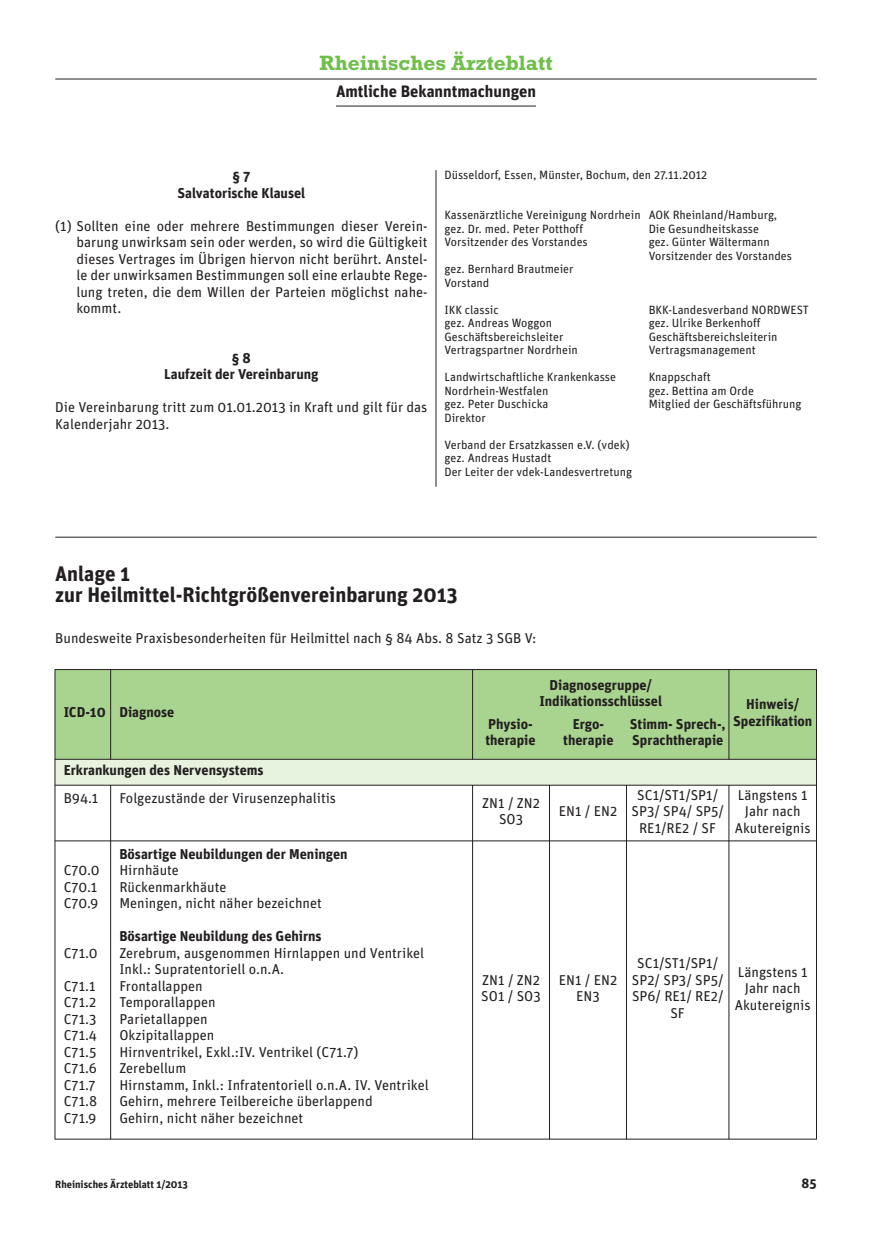
<style>
.page{position:relative;width:872px;height:1234px;background:#fff}
.page>*{position:absolute;margin:0;border:0;box-sizing:border-box;transform-origin:0 0}
.t1{font:700 21px/21px "Unit";color:#231f20}
.t2{font:700 21px "Rockwell";color:#70bf4c}
.t3{font:700 16.5px "Unit";color:#231f20}
.t4{font:14.25px/16.5px "Unit";color:#231f20;text-align:center}
.t5{font:700 14.25px/16.5px "Unit";color:#231f20;text-align:center}
.t6{font:700 13.5px "Unit";color:#231f20}
.t7{font:12px/13.5px "Unit";color:#231f20}
.t8{font:700 10.5px "Unit";color:#231f20}
</style>
<div class="page">
<hr style="left:55px;top:79px;width:761px;height:1px;background:#231f20">
<hr style="left:336px;top:106px;width:200px;height:1px;background:#231f20">
<hr style="left:436px;top:170px;width:1px;height:316px;background:#231f20">
<hr style="left:55px;top:537px;width:761px;height:1px;background:#231f20">
<div style="left:55px;top:669px;width:56px;height:90px;background:#a9d48f"></div>
<div style="left:111px;top:669px;width:361px;height:90px;background:#a9d48f"></div>
<div style="left:472px;top:669px;width:257px;height:90px;background:#a9d48f"></div>
<div style="left:729px;top:669px;width:87px;height:90px;background:#a9d48f"></div>
<div style="left:55px;top:759px;width:761px;height:26px;background:#e7f2df"></div>
<hr style="left:55px;top:669px;width:1px;height:469px;background:#231f20">
<hr style="left:110px;top:669px;width:1px;height:90px;background:#231f20">
<hr style="left:110px;top:784px;width:1px;height:354px;background:#231f20">
<hr style="left:472px;top:669px;width:1px;height:90px;background:#231f20">
<hr style="left:472px;top:784px;width:1px;height:354px;background:#231f20">
<hr style="left:549px;top:784px;width:1px;height:354px;background:#231f20">
<hr style="left:626px;top:784px;width:1px;height:354px;background:#231f20">
<hr style="left:728px;top:669px;width:1px;height:90px;background:#231f20">
<hr style="left:728px;top:784px;width:1px;height:354px;background:#231f20">
<hr style="left:816px;top:669px;width:1px;height:469px;background:#231f20">
<hr style="left:55px;top:669px;width:761px;height:1px;background:#231f20">
<hr style="left:55px;top:758px;width:761px;height:1px;background:#231f20">
<hr style="left:55px;top:784px;width:761px;height:1px;background:#231f20">
<hr style="left:55px;top:840px;width:761px;height:1px;background:#231f20">
<hr style="left:55px;top:1138px;width:761px;height:1px;background:#231f20">
<h1 class="t2" style="left:319px;top:56px;width:235px">Rheinisches Ärzteblatt</h1>
<p class="t3" style="left:336px;top:86px;width:201px">Amtliche Bekanntmachungen</p>
<p class="t5" style="left:177px;top:169px;width:129px">§7<br>Salvatorische Klausel</p>
<p class="t4" style="left:76px;top:219px;width:352px;text-align:justify;text-indent:-21px">(1) Sollten eine oder mehrere Bestimmungen dieser Verein&shy;barung unwirksam sein oder werden, so wird die Gültigkeit dieses Vertrages im Übrigen hiervon nicht berührt. Anstel&shy;le der unwirksamen Bestimmungen soll eine erlaubte Rege&shy;lung treten, die dem Willen der Parteien möglichst nahe&shy;kommt.</p>
<p class="t5" style="left:164px;top:351px;width:156px">§8<br>Laufzeit der Vereinbarung</p>
<p class="t4" style="left:55px;top:400px;width:374px;text-align:left">Die Vereinbarung tritt zum 01.01.2013 in Kraft und gilt für das<br>Kalenderjahr 2013.</p>
<p class="t7" style="left:444px;top:169px;width:264px">Düsseldorf, Essen, Münster, Bochum, den 27.11.2012</p>
<p class="t7" style="left:444px;top:209px;width:334px">Kassenärztliche Vereinigung Nordrhein AOK Rheinland/Hamburg, gez. Dr. med. Peter Potthoff</p>
<p class="t7" style="left:648px;top:223px;width:112px">Die Gesundheitskasse</p>
<p class="t7" style="left:444px;top:236px;width:145px">Vorsitzender des Vorstandes</p>
<p class="t7" style="left:648px;top:236px;width:145px">gez. Günter Wältermann<br>Vorsitzender des Vorstandes</p>
<p class="t7" style="left:444px;top:263px;width:130px">gez. Bernhard Brautmeier<br>Vorstand</p>
<p class="t7" style="left:444px;top:304px;width:56px">IKK classic</p>
<p class="t7" style="left:648px;top:304px;width:162px">BKK-Landesverband NORDWEST</p>
<p class="t7" style="left:444px;top:317px;width:109px">gez. Andreas Woggon</p>
<p class="t7" style="left:648px;top:317px;width:113px">gez. Ulrike Berkenhoff</p>
<p class="t7" style="left:444px;top:331px;width:120px">Geschäftsbereichsleiter</p>
<p class="t7" style="left:648px;top:331px;width:130px">Geschäftsbereichsleiterin</p>
<p class="t7" style="left:444px;top:344px;width:135px">Vertragspartner Nordrhein</p>
<p class="t7" style="left:648px;top:344px;width:109px">Vertragsmanagement</p>
<p class="t7" style="left:444px;top:371px;width:173px">Landwirtschaftliche Krankenkasse</p>
<p class="t7" style="left:648px;top:371px;width:64px">Knappschaft</p>
<p class="t7" style="left:444px;top:385px;width:105px">Nordrhein-Westfalen</p>
<p class="t7" style="left:648px;top:385px;width:107px">gez. Bettina am Orde</p>
<p class="t7" style="left:444px;top:398px;width:105px">gez. Peter Duschicka</p>
<p class="t7" style="left:648px;top:398px;width:154px">Mitglied der Geschäftsführung</p>
<p class="t7" style="left:444px;top:412px;width:43px">Direktor</p>
<p class="t7" style="left:444px;top:439px;width:189px">Verband der Ersatzkassen e.V. (vdek) gez. Andreas Hustadt<br>Der Leiter der vdek-Landesvertretung</p>
<h1 class="t1" style="left:55px;top:565px;width:404px">Anlage 1<br>zur Heilmittel-Richtgrößenvereinbarung 2013</h1>
<p class="t4" style="left:55px;top:631px;width:482px">Bundesweite Praxisbesonderheiten für Heilmittel nach § 84 Abs. 8 Satz 3 SGB V:</p>
<p class="t5" style="left:64px;top:705px;width:112px">ICD-10 Diagnose</p>
<p class="t5" style="left:539px;top:677px;width:124px">Diagnosegruppe/<br>Indikationsschlüssel</p>
<p class="t5" style="left:488px;top:716px;width:46px">Physio-</p>
<p class="t5" style="left:572px;top:716px;width:33px">Ergo-</p>
<p class="t5" style="left:630px;top:716px;width:97px">Stimm- Sprech-,</p>
<p class="t5" style="left:485px;top:733px;width:52px">therapie</p>
<p class="t5" style="left:563px;top:733px;width:52px">therapie</p>
<p class="t5" style="left:632px;top:733px;width:93px">Sprachtherapie</p>
<p class="t5" style="left:733px;top:697px;width:81px">Hinweis/<br>Spezifikation</p>
<p class="t5" style="left:64px;top:763px;width:202px">Erkrankungen des Nervensystems</p>
<p class="t4" style="left:64px;top:791px;width:36px">B94.1</p>
<p class="t4" style="left:119px;top:791px;width:218px">Folgezustände der Virusenzephalitis</p>
<p class="t4" style="left:482px;top:796px;width:59px">ZN1 / ZN2<br>SO3</p>
<p class="t4" style="left:558px;top:804px;width:60px">EN1 / EN2</p>
<p class="t4" style="left:64px;top:863px;width:37px;text-align:left">C70.0<br>C70.1<br>C70.9</p>
<p class="t4" style="left:64px;top:945px;width:36px">C71.0</p>
<p class="t4" style="left:64px;top:978px;width:35px;text-align:justify">C71.1<br>C71.2<br>C71.3<br>C71.4<br>C71.5<br>C71.6<br>C71.7<br>C71.8<br>C71.9</p>
<p class="t5" style="left:119px;top:846px;width:230px">Bösartige Neubildungen der Meningen</p>
<p class="t4" style="left:119px;top:863px;width:204px;text-align:left">Hirnhäute<br>Rückenmarkhäute<br>Meningen, nicht näher bezeichnet</p>
<p class="t5" style="left:119px;top:929px;width:204px">Bösartige Neubildung des Gehirns</p>
<p class="t4" style="left:119px;top:945px;width:311px;text-align:left">Zerebrum, ausgenommen Hirnlappen und Ventrikel<br>Inkl.: Supratentoriell o.n.A.<br>Frontallappen<br>Temporallappen<br>Parietallappen<br>Okzipitallappen<br>Hirnventrikel, Exkl.:IV. Ventrikel (C71.7)<br>Zerebellum<br>Hirnstamm, Inkl.: Infratentoriell o.n.A. IV. Ventrikel<br>Gehirn, mehrere Teilbereiche überlappend<br>Gehirn, nicht näher bezeichnet</p>
<p class="t4" style="left:481px;top:972px;width:61px;text-align:left">ZN1 / ZN2<br>SO1 / SO3</p>
<p class="t4" style="left:558px;top:972px;width:60px">EN1 / EN2<br>EN3</p>
<p class="t4" style="left:631px;top:787px;width:94px">SC1/ST1/SP1/<br>SP3/ SP4/ SP5/<br>RE1/RE2 / SF</p>
<p class="t4" style="left:735px;top:787px;width:77px">Längstens 1<br>Jahr nach<br>Akutereignis</p>
<p class="t4" style="left:632px;top:956px;width:93px">SC1/ST1/SP1/<br>SP2/ SP3/ SP5/<br>SP6/ RE1/ RE2/<br>SF</p>
<p class="t4" style="left:735px;top:964px;width:77px">Längstens 1<br>Jahr nach<br>Akutereignis</p>
<p class="t8" style="left:55px;top:1180px;width:134px">Rheinisches Ärzteblatt 1/2013</p>
<p class="t6" style="left:801px;top:1178px;width:17px">85</p>
</div>
